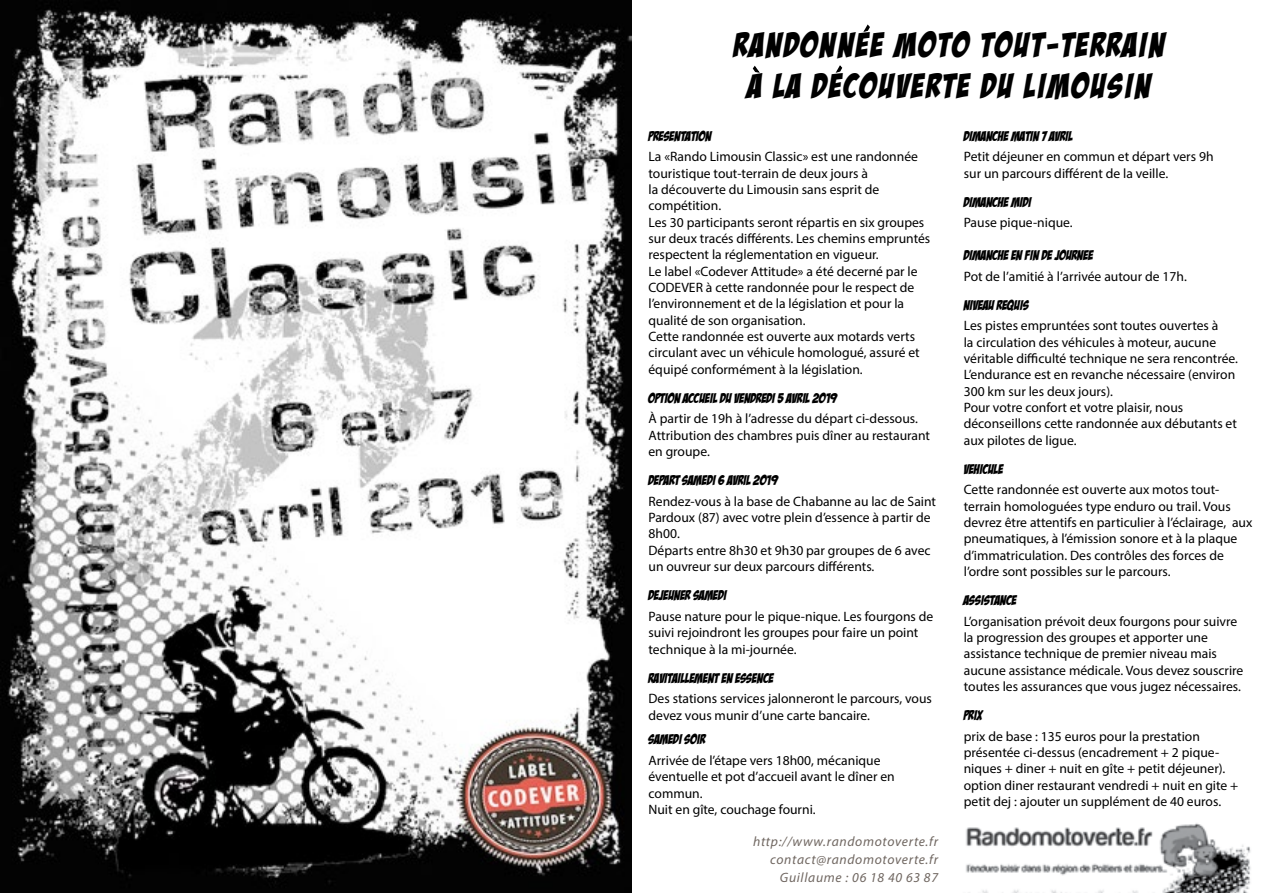
<style>
.page{position:relative;width:1263px;height:893px;background:#fff}
.page>*{position:absolute;margin:0;border:0;box-sizing:border-box;transform-origin:0 0}
.t1{font:34.05px/40.8px "Bada Boom BB";letter-spacing:.075em;color:#000;text-align:center}
.t2{font:13.65px/16.4px "Myriad Pro";color:#000}
.t3{font:13.65px "Bada Boom BB";color:#000}
.t4{font:italic 13.65px/18px "Myriad Pro";letter-spacing:.05em;color:#706761;text-align:right}
</style>
<div class="page">
<img style="left:966px;top:823px;width:285px;height:70px">
<svg style="left:863px;top:24px;width:7px;height:8px"></svg>
<svg style="left:835px;top:65px;width:8px;height:8px"></svg>
<svg style="left:752px;top:65px;width:8px;height:8px"></svg>
<img style="left:0;top:0;width:631px;height:893px">
<h1 class="t1" style="left:734px;top:25px;width:432px">RANDONNEE MOTO TOUT-TERRAIN<br>A LA DECOUVERTE DU LIMOUSIN</h1>
<p class="t3" style="left:648px;top:129px;width:65px">PRESENTATION</p>
<p class="t2" style="left:648px;top:148px;width:283px">La «Rando Limousin Classic» est une randonnée touristique tout-terrain de deux jours à<br>la découverte du Limousin sans esprit de compétition.<br>Les 30 participants seront répartis en six groupes sur deux tracés différents. Les chemins empruntés respectent la réglementation en vigueur.<br>Le label «Codever Attitude» a été decerné par le CODEVER à cette randonnée pour le respect de l’environnement et de la législation et pour la qualité de son organisation.<br>Cette randonnée est ouverte aux motards verts circulant avec un véhicule homologué, assuré et équipé conformément à la législation.</p>
<p class="t3" style="left:648px;top:391px;width:190px">OPTION ACCUEIL DU VENDREDI 5 AVRIL 2019</p>
<p class="t2" style="left:648px;top:410px;width:283px">À partir de 19h à l’adresse du départ ci-dessous.<br>Attribution des chambres puis dîner au restaurant en groupe.</p>
<p class="t3" style="left:648px;top:473px;width:131px">DEPART SAMEDI 6 AVRIL 2019</p>
<p class="t2" style="left:648px;top:493px;width:289px">Rendez-vous à la base de Chabanne au lac de Saint Pardoux (87) avec votre plein d’essence à partir de 8h00.<br>Départs entre 8h30 et 9h30 par groupes de 6 avec un ouvreur sur deux parcours différents.</p>
<p class="t3" style="left:648px;top:588px;width:80px">DEJEUNER SAMEDI</p>
<p class="t2" style="left:648px;top:608px;width:286px">Pause nature pour le pique-nique. Les fourgons de suivi rejoindront les groupes pour faire un point technique à la mi-journée.</p>
<p class="t3" style="left:648px;top:671px;width:127px">RAVITAILLEMENT EN ESSENCE</p>
<p class="t2" style="left:648px;top:690px;width:285px">Des stations services jalonneront le parcours, vous devez vous munir d’une carte bancaire.</p>
<p class="t3" style="left:648px;top:732px;width:58px">SAMEDI SOIR</p>
<p class="t2" style="left:648px;top:752px;width:248px">Arrivée de l’étape vers 18h00, mécanique éventuelle et pot d’accueil avant le dîner en commun.<br>Nuit en gîte, couchage fourni.</p>
<p class="t4" style="left:753px;top:832px;width:186px">http://www.randomotoverte.fr contact@randomotoverte.fr<br>Guillaume : 06 18 40 63 87</p>
<p class="t3" style="left:964px;top:129px;width:111px">DIMANCHE MATIN 7 AVRIL</p>
<p class="t2" style="left:964px;top:148px;width:251px">Petit déjeuner en commun et départ vers 9h sur un parcours différent de la veille.</p>
<p class="t3" style="left:964px;top:195px;width:69px">DIMANCHE MIDI</p>
<p class="t2" style="left:964px;top:214px;width:110px">Pause pique-nique.</p>
<p class="t3" style="left:964px;top:248px;width:131px">DIMANCHE EN FIN DE JOURNEE</p>
<p class="t2" style="left:964px;top:268px;width:225px">Pot de l’amitié à l’arrivée autour de 17h.</p>
<p class="t3" style="left:964px;top:298px;width:67px">NIVEAU REQUIS</p>
<p class="t2" style="left:964px;top:317px;width:276px">Les pistes empruntées sont toutes ouvertes à<br>la circulation des véhicules à moteur, aucune véritable difficulté technique ne sera rencontrée.<br>L’endurance est en revanche nécessaire (environ 300 km sur les deux jours).<br>Pour votre confort et votre plaisir, nous déconseillons cette randonnée aux débutants et aux pilotes de ligue.</p>
<p class="t3" style="left:964px;top:462px;width:41px">VEHICULE</p>
<p class="t2" style="left:964px;top:481px;width:290px">Cette randonnée est ouverte aux motos tout&shy;terrain homologuées type enduro ou trail. Vous devrez être attentifs en particulier à l’éclairage, aux pneumatiques, à l’émission sonore et à la plaque d’immatriculation. Des contrôles des forces de l’ordre sont possibles sur le parcours.</p>
<p class="t3" style="left:964px;top:593px;width:54px">ASSISTANCE</p>
<p class="t2" style="left:964px;top:613px;width:281px">L’organisation prévoit deux fourgons pour suivre la progression des groupes et apporter une assistance technique de premier niveau mais aucune assistance médicale. Vous devez souscrire toutes les assurances que vous jugez nécessaires.</p>
<p class="t3" style="left:964px;top:708px;width:20px">PRIX</p>
<p class="t2" style="left:964px;top:728px;width:276px">prix de base : 135 euros pour la prestation présentée ci-dessus (encadrement + 2 pique&shy;niques + diner + nuit en gîte + petit déjeuner). option diner restaurant vendredi + nuit en gite + petit dej : ajouter un supplément de 40 euros.</p>
</div>
